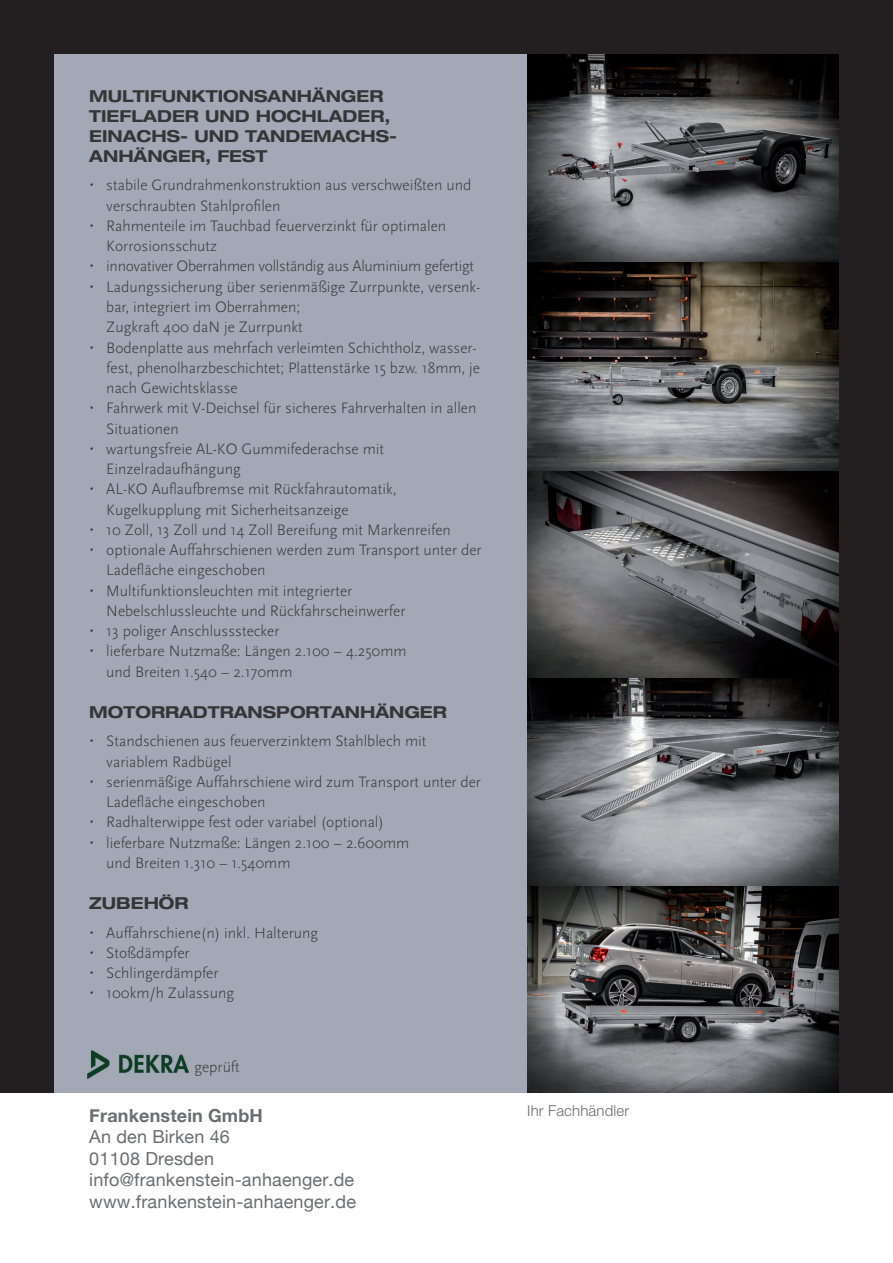
<style>
.page{position:relative;width:893px;height:1263px;background:#fff}
.page>*{position:absolute;margin:0;border:0;box-sizing:border-box;transform-origin:0 0}
.t1{font:18px/21.6px "Helvetica Neue";letter-spacing:.01em;color:#6c6d70}
.t2{font:700 18px "Helvetica Neue";letter-spacing:.01em;color:#6c6d70}
.t3{font:700 expanded 16.5px/19.8px "Helvetica Neue";color:#363536}
.t4{font:300 15.75px/20.2px "Scala Sans";color:#363536}
.t5{font:300 15.75px "Scala Sans";letter-spacing:-.02em;color:#363536}
.t6{font:300 15px "Helvetica Neue";letter-spacing:.01em;color:#6c6d70}
.s1{font-family:"Impact";font-weight:400}
</style>
<div class="page">
<div style="left:0;top:0;width:893px;height:1093px;background:#231f20"></div>
<div style="left:54px;top:54px;width:785px;height:1039px;background:#a3a8b7"></div>
<img style="left:527px;top:54px;width:312px;height:1039px">
<img style="left:87px;top:1050px;width:101px;height:28px">
<p class="t3" style="left:89px;top:86px;width:309px">MULTIFUNKTIONSANHÄNGER<br>TIEFLADER UND HOCHLADER,<br>EINACHS- UND TANDEMACHS-<br>ANHÄNGER, FEST</p>
<p class="t4" style="left:89px;top:175px;width:384px"><span class="s1">·</span> stabile Grundrahmenkonstruktion aus verschweißten und</p>
<p class="t4" style="left:106px;top:196px;width:176px">verschraubten Stahlprofilen</p>
<p class="t4" style="left:89px;top:216px;width:358px"><span class="s1">·</span> Rahmenteile im Tauchbad feuerverzinkt für optimalen</p>
<p class="t4" style="left:106px;top:236px;width:112px">Korrosionsschutz</p>
<p class="t5" style="left:89px;top:258px;width:386px"><span class="s1">·</span> innovativer Oberrahmen vollständig aus Aluminium gefertigt</p>
<p class="t4" style="left:89px;top:277px;width:392px"><span class="s1">·</span> Ladungssicherung über serienmäßige Zurrpunkte, versenk-</p>
<p class="t4" style="left:106px;top:297px;width:195px">bar, integriert im Oberrahmen;</p>
<p class="t4" style="left:106px;top:317px;width:198px">Zugkraft 400 daN je Zurrpunkt</p>
<p class="t4" style="left:89px;top:337px;width:389px"><span class="s1">·</span> Bodenplatte aus mehrfach verleimten Schichtholz, wasser-</p>
<p class="t4" style="left:106px;top:358px;width:375px">fest, phenolharzbeschichtet; Plattenstärke 15 bzw. 18mm, je</p>
<p class="t4" style="left:106px;top:378px;width:133px">nach Gewichtsklasse</p>
<p class="t4" style="left:89px;top:398px;width:389px"><span class="s1">·</span> Fahrwerk mit V-Deichsel für sicheres Fahrverhalten in allen</p>
<p class="t4" style="left:106px;top:419px;width:74px">Situationen</p>
<p class="t4" style="left:89px;top:439px;width:296px"><span class="s1">·</span> wartungsfreie AL-KO Gummifederachse mit</p>
<p class="t4" style="left:106px;top:459px;width:136px">Einzelradaufhängung</p>
<p class="t4" style="left:89px;top:479px;width:309px"><span class="s1">·</span> AL-KO Auflaufbremse mit Rückfahrautomatik,</p>
<p class="t4" style="left:106px;top:500px;width:244px">Kugelkupplung mit Sicherheitsanzeige</p>
<p class="t4" style="left:89px;top:520px;width:363px"><span class="s1">·</span> 10 Zoll, 13 Zoll und 14 Zoll Bereifung mit Markenreifen</p>
<p class="t4" style="left:89px;top:540px;width:394px"><span class="s1">·</span> optionale Auffahrschienen werden zum Transport unter der</p>
<p class="t4" style="left:106px;top:560px;width:161px">Ladefläche eingeschoben</p>
<p class="t4" style="left:89px;top:581px;width:264px"><span class="s1">·</span> Multifunktionsleuchten mit integrierter</p>
<p class="t4" style="left:106px;top:601px;width:301px">Nebelschlussleuchte und Rückfahrscheinwerfer</p>
<p class="t4" style="left:89px;top:621px;width:192px"><span class="s1">·</span> 13 poliger Anschlussstecker</p>
<p class="t4" style="left:89px;top:641px;width:319px"><span class="s1">·</span> lieferbare Nutzmaße: Längen 2.100 – 4.250mm</p>
<p class="t4" style="left:106px;top:662px;width:188px">und Breiten 1.540 – 2.170mm</p>
<p class="t3" style="left:89px;top:701px;width:359px">MOTORRADTRANSPORTANHÄNGER</p>
<p class="t4" style="left:89px;top:731px;width:339px"><span class="s1">·</span> Standschienen aus feuerverzinktem Stahlblech mit</p>
<p class="t4" style="left:106px;top:752px;width:127px">variablem Radbügel</p>
<p class="t4" style="left:89px;top:772px;width:393px"><span class="s1">·</span> serienmäßige Auffahrschiene wird zum Transport unter der</p>
<p class="t4" style="left:106px;top:792px;width:161px">Ladefläche eingeschoben</p>
<p class="t4" style="left:89px;top:812px;width:296px"><span class="s1">·</span> Radhalterwippe fest oder variabel (optional)</p>
<p class="t4" style="left:89px;top:833px;width:322px"><span class="s1">·</span> lieferbare Nutzmaße: Längen 2.100 – 2.600mm</p>
<p class="t4" style="left:106px;top:853px;width:186px">und Breiten 1.310 – 1.540mm</p>
<p class="t3" style="left:89px;top:893px;width:101px">ZUBEHÖR</p>
<p class="t4" style="left:89px;top:923px;width:230px"><span class="s1">·</span> Auffahrschiene(n) inkl. Halterung <span class="s1">·</span> Stoßdämpfer<br><span class="s1">·</span> Schlingerdämpfer<br><span class="s1">·</span> 100km/h Zulassung</p>
<p class="t4" style="left:194px;top:1057px;width:47px">geprüft</p>
<p class="t2" style="left:89px;top:1104px;width:175px">Frankenstein GmbH</p>
<p class="t1" style="left:89px;top:1126px;width:268px">An den Birken 46<br>01108 Dresden info@frankenstein-anhaenger.de www.frankenstein-anhaenger.de</p>
<p class="t6" style="left:527px;top:1102px;width:103px">Ihr Fachhändler</p>
</div>
